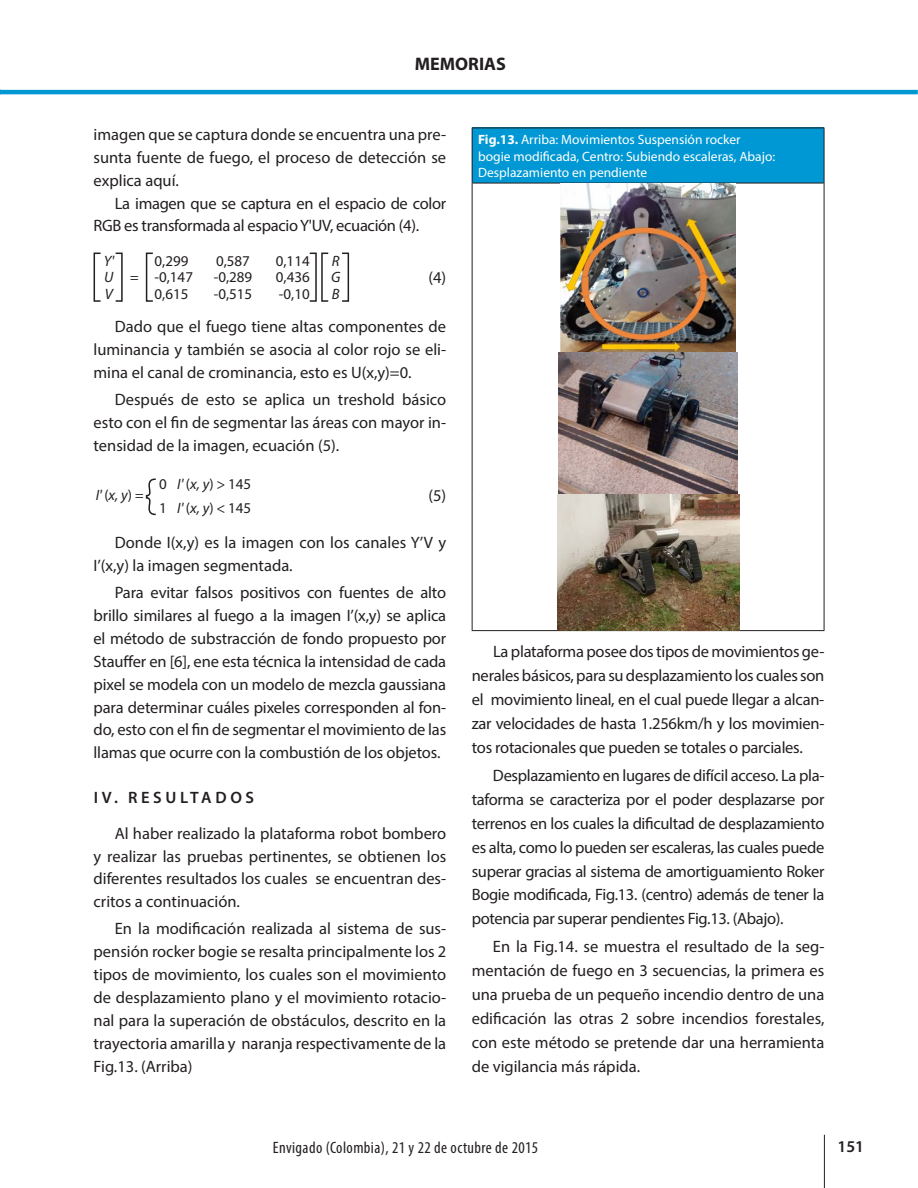
<style>
.page{position:relative;width:918px;height:1188px;background:#fff}
.page>*{position:absolute;margin:0;border:0;box-sizing:border-box;transform-origin:0 0}
.t1{font:700 18.15px "Myriad Pro";color:#231f20}
.t2{font:16.5px/23px "Myriad Pro";color:#231f20;text-align:justify}
.t3{font:16.5px/23px "Myriad Pro";letter-spacing:-.02em;color:#231f20}
.t4{font:condensed 16.5px "Myriad Pro";letter-spacing:.025em;color:#231f20}
.t5{font:600 16.5px "Myriad Pro";letter-spacing:.22em;color:#231f20}
.t6{font:15px "Myriad Pro";color:#231f20}
.t7{font:italic 15px "Myriad Pro";color:#231f20}
.t8{font:13.5px/16.5px "Myriad Pro";color:#fffefc}
.s1{font-style:italic}
.s2{font-style:normal}
.s3{font-weight:700}
</style>
<div class="page">
<hr style="left:0;top:90px;width:918px;height:4px;background:#0098d4">
<hr style="left:824px;top:1135px;width:1px;height:53px;background:#231f20">
<div style="left:94px;top:253px;width:7px;height:49px;border:2px solid #231f20"></div>
<div style="left:115px;top:253px;width:8px;height:49px;border:2px solid #231f20"></div>
<div style="left:146px;top:253px;width:8px;height:49px;border:2px solid #231f20"></div>
<div style="left:309px;top:253px;width:8px;height:49px;border:2px solid #231f20"></div>
<div style="left:321px;top:253px;width:8px;height:49px;border:2px solid #231f20"></div>
<div style="left:341px;top:253px;width:8px;height:49px;border:2px solid #231f20"></div>
<svg style="left:145px;top:478px;width:11px;height:38px"></svg>
<div style="left:472px;top:128px;width:352px;height:55px;background:#0098d4"></div>
<hr style="left:472px;top:128px;width:352px;height:1px;background:#231f20">
<hr style="left:472px;top:128px;width:1px;height:55px;background:#231f20">
<hr style="left:472px;top:183px;width:352px;height:1px;background:#231f20">
<hr style="left:824px;top:128px;width:1px;height:55px;background:#231f20">
<hr style="left:472px;top:183px;width:1px;height:170px;background:#231f20">
<hr style="left:824px;top:183px;width:1px;height:170px;background:#231f20">
<hr style="left:472px;top:353px;width:1px;height:141px;background:#231f20">
<hr style="left:824px;top:353px;width:1px;height:141px;background:#231f20">
<hr style="left:472px;top:494px;width:1px;height:136px;background:#231f20">
<hr style="left:824px;top:494px;width:1px;height:136px;background:#231f20">
<hr style="left:472px;top:630px;width:352px;height:1px;background:#231f20">
<img style="left:561px;top:183px;width:175px;height:170px">
<img style="left:559px;top:353px;width:179px;height:141px">
<img style="left:557px;top:494px;width:182px;height:136px">
<p class="t1" style="left:415px;top:52px;width:93px">MEMORIAS</p>
<p class="t2" style="left:94px;top:123px;width:354px">imagen que se captura donde se encuentra una pre&shy;sunta fuente de fuego, el proceso de detección se explica aquí.</p>
<p class="t3" style="left:94px;top:191px;width:354px;text-indent:21px">La imagen que se captura en el espacio de color<br>RGB es transformada al espacio Y'UV, ecuación (4).</p>
<p class="t7" style="left:104px;top:251px;width:12px">Y'</p>
<p class="t6" style="left:155px;top:251px;width:35px">0,299</p>
<p class="t6" style="left:216px;top:251px;width:35px">0,587</p>
<p class="t6" style="left:276px;top:251px;width:35px">0,114</p>
<p class="t7" style="left:332px;top:251px;width:9px">R</p>
<p class="t6" style="left:104px;top:268px;width:90px"><span class="s1">U =</span> -0,147</p>
<p class="t6" style="left:214px;top:268px;width:40px">-0,289</p>
<p class="t6" style="left:276px;top:268px;width:35px">0,436</p>
<p class="t7" style="left:331px;top:268px;width:11px">G</p>
<p class="t2" style="left:428px;top:265px;width:19px">(4)</p>
<p class="t7" style="left:105px;top:285px;width:10px">V</p>
<p class="t6" style="left:155px;top:285px;width:35px">0,615</p>
<p class="t6" style="left:214px;top:285px;width:40px">-0,515</p>
<p class="t6" style="left:279px;top:285px;width:32px">-0,10</p>
<p class="t7" style="left:332px;top:285px;width:9px">B</p>
<p class="t2" style="left:94px;top:315px;width:354px;text-indent:21px">Dado que el fuego tiene altas componentes de luminancia y también se asocia al color rojo se eli&shy;mina el canal de crominancia, esto es U(x,y)=0.</p>
<p class="t2" style="left:94px;top:387px;width:354px;text-indent:21px">Después de esto se aplica un treshold básico esto con el fin de segmentar las áreas con mayor in&shy;tensidad de la imagen, ecuación (5).</p>
<p class="t7" style="left:96px;top:486px;width:50px">I' <span class="s2">(</span>x, y<span class="s2">)</span> =</p>
<p class="t6" style="left:159px;top:475px;width:94px">0 <span class="s1">I'</span> (<span class="s1">x, y</span>) &gt; 145</p>
<p class="t2" style="left:428px;top:484px;width:19px">(5)</p>
<p class="t6" style="left:159px;top:498px;width:94px">1 <span class="s1">I'</span> (<span class="s1">x, y</span>) &lt; 145</p>
<p class="t2" style="left:94px;top:531px;width:354px;text-indent:21px">Donde I(x,y) es la imagen con los canales Y’V y<br>I’(x,y) la imagen segmentada.</p>
<p class="t2" style="left:94px;top:581px;width:354px;text-indent:21px">Para evitar falsos positivos con fuentes de alto brillo similares al fuego a la imagen I’(x,y) se aplica el método de substracción de fondo propuesto por Stauffer en [6], ene esta técnica la intensidad de cada pixel se modela con un modelo de mezcla gaussiana para determinar cuáles pixeles corresponden al fon&shy;do, esto con el fin de segmentar el movimiento de las llamas que ocurre con la combustión de los objetos.</p>
<p class="t5" style="left:94px;top:787px;width:162px">IV. RESULTADOS</p>
<p class="t2" style="left:94px;top:821px;width:354px;text-indent:21px">Al haber realizado la plataforma robot bombero y realizar las pruebas pertinentes, se obtienen los diferentes resultados los cuales se encuentran des&shy;critos a continuación.</p>
<p class="t2" style="left:94px;top:917px;width:354px;text-indent:21px">En la modificación realizada al sistema de sus&shy;pensión rocker bogie se resalta principalmente los 2 tipos de movimiento, los cuales son el movimiento de desplazamiento plano y el movimiento rotacio&shy;nal para la superación de obstáculos, descrito en la trayectoria amarilla y naranja respectivamente de la Fig.13. (Arriba)</p>
<p class="t8" style="left:478px;top:131px;width:299px"><span class="s3">Fig.13.</span> Arriba: Movimientos Suspensión rocker bogie modificada, Centro: Subiendo escaleras, Abajo:<br>Desplazamiento en pendiente</p>
<p class="t2" style="left:472px;top:640px;width:354px;line-height:23.9px;text-indent:21px">La plataforma posee dos tipos de movimientos ge&shy;nerales básicos, para su desplazamiento los cuales son el movimiento lineal, en el cual puede llegar a alcan&shy;zar velocidades de hasta 1.256km/h y los movimien&shy;tos rotacionales que pueden se totales o parciales.</p>
<p class="t2" style="left:472px;top:763px;width:354px;line-height:23.9px;text-indent:21px">Desplazamiento en lugares de difícil acceso. La pla&shy;taforma se caracteriza por el poder desplazarse por terrenos en los cuales la dificultad de desplazamiento es alta, como lo pueden ser escaleras, las cuales puede superar gracias al sistema de amortiguamiento Roker Bogie modificada, Fig.13. (centro) además de tener la potencia par superar pendientes Fig.13. (Abajo).</p>
<p class="t2" style="left:472px;top:935px;width:354px;line-height:23.9px;text-indent:21px">En la Fig.14. se muestra el resultado de la seg&shy;mentación de fuego en 3 secuencias, la primera es una prueba de un pequeño incendio dentro de una edificación las otras 2 sobre incendios forestales, con este método se pretende dar una herramienta de vigilancia más rápida.</p>
<p class="t4" style="left:273px;top:1138px;width:267px">Envigado (Colombia), 21 y 22 de octubre de 2015</p>
<p class="t5" style="left:838px;top:1136px;width:28px">151</p>
</div>
